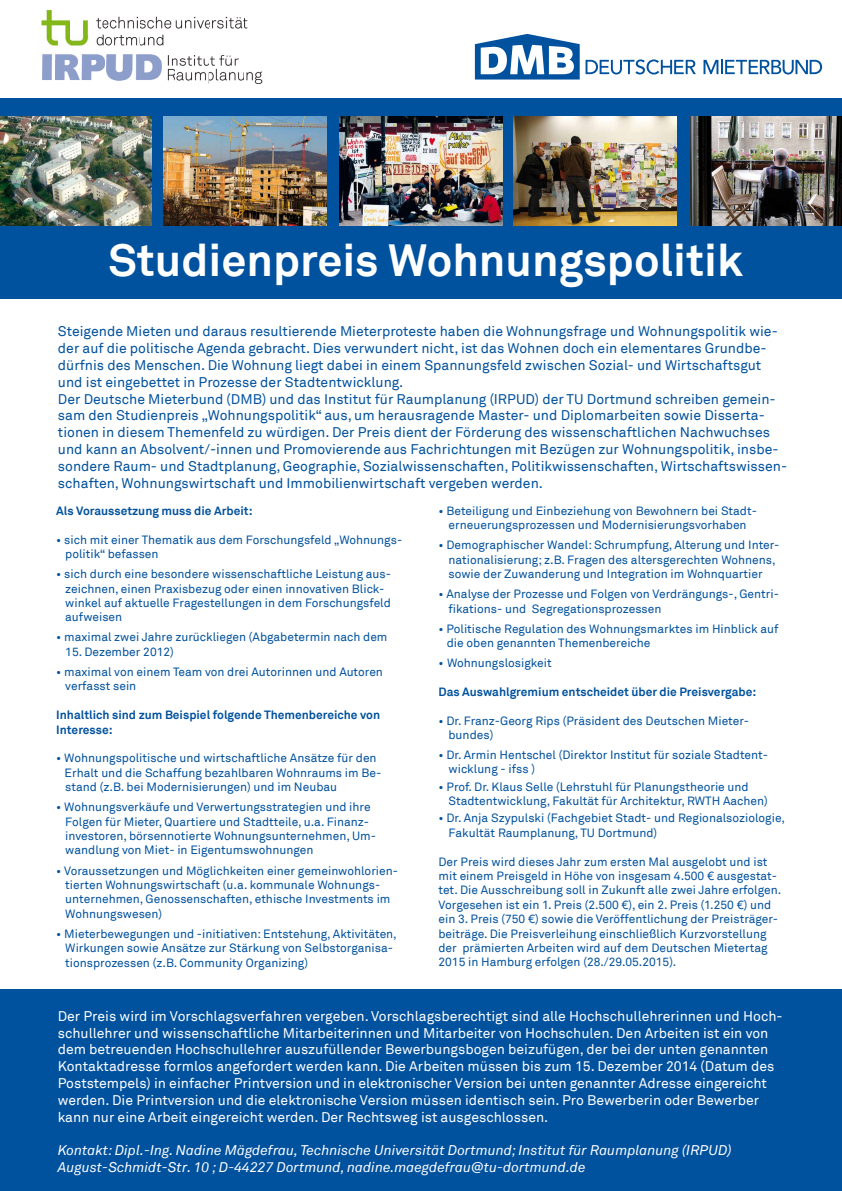
<style>
.page{position:relative;width:842px;height:1191px;background:#fff}
.page>*{position:absolute;margin:0;border:0;box-sizing:border-box;transform-origin:0 0}
.t1{font:700 45px "Akkurat";color:#fff}
.t2{font:14px/16.8px "Akkurat";color:#00519e}
.t3{font:14px/16.8px "Akkurat";color:#fff}
.t4{font:italic 14px/16.8px "Akkurat";color:#fff}
.t5{font:12px/14.4px "Akkurat";color:#00519e}
.t6{font:700 12px/14.4px "Akkurat";color:#00519e}
</style>
<div class="page">
<div style="left:0;top:98px;width:842px;height:201px;background:#00519e"></div>
<div style="left:0;top:989px;width:842px;height:202px;background:#00519e"></div>
<svg style="left:703px;top:60px;width:119px;height:14px"></svg>
<svg style="left:475px;top:34px;width:221px;height:46px"></svg>
<img style="left:41px;top:10px;width:222px;height:74px">
<img style="left:0;top:116px;width:151px;height:109px">
<img style="left:339px;top:116px;width:163px;height:109px">
<img style="left:164px;top:116px;width:163px;height:109px">
<img style="left:514px;top:116px;width:163px;height:109px">
<img style="left:690px;top:116px;width:152px;height:109px">
<h1 class="t1" style="left:108px;top:232px;width:636px">Studienpreis Wohnungspolitik</h1>
<p class="t2" style="left:58px;top:323px;width:731px">Steigende Mieten und daraus resultierende Mieterproteste haben die Wohnungsfrage und Wohnungspolitik wie&shy;der auf die politische Agenda gebracht. Dies verwundert nicht, ist das Wohnen doch ein elementares Grundbe&shy;dürfnis des Menschen. Die Wohnung liegt dabei in einem Spannungsfeld zwischen Sozial- und Wirtschaftsgut und ist eingebettet in Prozesse der Stadtentwicklung.<br>Der Deutsche Mieterbund (DMB) und das Institut für Raumplanung (IRPUD) der TU Dortmund schreiben gemein&shy;sam den Studienpreis „Wohnungspolitik“ aus, um herausragende Master- und Diplomarbeiten sowie Disserta&shy;tionen in diesem Themenfeld zu würdigen. Der Preis dient der Förderung des wissenschaftlichen Nachwuchses und kann an Absolvent/-innen und Promovierende aus Fachrichtungen mit Bezügen zur Wohnungspolitik, insbe&shy;sondere Raum- und Stadtplanung, Geographie, Sozialwissenschaften, Politikwissenschaften, Wirtschaftswissen&shy;schaften, Wohnungswirtschaft und Immobilienwirtschaft vergeben werden.</p>
<p class="t6" style="left:56px;top:503px;width:198px">Als Voraussetzung muss die Arbeit:</p>
<p class="t5" style="left:65px;top:532px;width:338px;text-indent:-9px">• sich mit einer Thematik aus dem Forschungsfeld „Wohnungs&shy;politik“ befassen</p>
<p class="t5" style="left:65px;top:567px;width:327px;text-indent:-9px">• sich durch eine besondere wissenschaftliche Leistung aus&shy;zeichnen, einen Praxisbezug oder einen innovativen Blick&shy;winkel auf aktuelle Fragestellungen in dem Forschungsfeld aufweisen</p>
<p class="t5" style="left:56px;top:630px;width:333px">• maximal zwei Jahre zurückliegen (Abgabetermin nach dem</p>
<p class="t5" style="left:65px;top:645px;width:110px">15. Dezember 2012)</p>
<p class="t5" style="left:65px;top:665px;width:319px;text-indent:-9px">• maximal von einem Team von drei Autorinnen und Autoren verfasst sein</p>
<p class="t6" style="left:56px;top:708px;width:325px">Inhaltlich sind zum Beispiel folgende Themenbereiche von<br>Interesse:</p>
<p class="t5" style="left:65px;top:751px;width:318px;text-indent:-8px">• Wohnungspolitische und wirtschaftliche Ansätze für den<br>Erhalt und die Schaffung bezahlbaren Wohnraums im Be&shy;stand (z.B. bei Modernisierungen) und im Neubau</p>
<p class="t5" style="left:65px;top:800px;width:312px;text-indent:-9px">• Wohnungsverkäufe und Verwertungsstrategien und ihre Folgen für Mieter, Quartiere und Stadtteile, u.a. Finanz&shy;investoren, börsennotierte Wohnungsunternehmen, Um&shy;wandlung von Miet- in Eigentumswohnungen</p>
<p class="t5" style="left:65px;top:863px;width:334px;text-indent:-9px">• Voraussetzungen und Möglichkeiten einer gemeinwohlorien&shy;tierten Wohnungswirtschaft (u.a. kommunale Wohnungs&shy;unternehmen, Genossenschaften, ethische Investments im Wohnungswesen)</p>
<p class="t5" style="left:65px;top:926px;width:333px;text-indent:-9px">• Mieterbewegungen und -initiativen: Entstehung, Aktivitäten,<br>Wirkungen sowie Ansätze zur Stärkung von Selbstorganisa&shy;tionsprozessen (z.B. Community Organizing)</p>
<p class="t5" style="left:438px;top:504px;width:320px;text-align:center">• Beteiligung und Einbeziehung von Bewohnern bei Stadt&shy;erneuerungsprozessen und Modernisierungsvorhaben</p>
<p class="t5" style="left:438px;top:538px;width:342px;text-align:center">• Demographischer Wandel: Schrumpfung, Alterung und Inter&shy;nationalisierung; z.B. Fragen des altersgerechten Wohnens, sowie der Zuwanderung und Integration im Wohnquartier</p>
<p class="t5" style="left:448px;top:587px;width:332px;text-indent:-10px">• Analyse der Prozesse und Folgen von Verdrängungs-, Gentri&shy;fikations- und Segregationsprozessen</p>
<p class="t5" style="left:447px;top:621px;width:333px;text-indent:-8px">• Politische Regulation des Wohnungsmarktes im Hinblick auf die oben genannten Themenbereiche</p>
<p class="t5" style="left:438px;top:656px;width:115px">• Wohnungslosigkeit</p>
<p class="t6" style="left:438px;top:684px;width:319px">Das Auswahlgremium entscheidet über die Preisvergabe:</p>
<p class="t5" style="left:448px;top:713px;width:302px;text-indent:-10px">• Dr. Franz-Georg Rips (Präsident des Deutschen Mieter&shy;bundes)</p>
<p class="t5" style="left:448px;top:748px;width:321px;text-indent:-10px">• Dr. Armin Hentschel (Direktor Institut für soziale Stadtent&shy;wicklung - ifss )</p>
<p class="t5" style="left:448px;top:779px;width:321px;text-indent:-10px">• Prof. Dr. Klaus Selle (Lehrstuhl für Planungstheorie und<br>Stadtentwicklung, Fakultät für Architektur, RWTH Aachen)</p>
<p class="t5" style="left:448px;top:811px;width:338px;text-indent:-10px">• Dr. Anja Szypulski (Fachgebiet Stadt- und Regionalsoziologie,<br>Fakultät Raumplanung, TU Dortmund)</p>
<p class="t5" style="left:438px;top:854px;width:344px">Der Preis wird dieses Jahr zum ersten Mal ausgelobt und ist mit einem Preisgeld in Höhe von insgesam 4.500 € ausgestat&shy;tet. Die Ausschreibung soll in Zukunft alle zwei Jahre erfolgen.<br>Vorgesehen ist ein 1. Preis (2.500 €), ein 2. Preis (1.250 €) und ein 3. Preis (750 €) sowie die Veröffentlichung der Preisträger&shy;beiträge. Die Preisverleihung einschließlich Kurzvorstellung der prämierten Arbeiten wird auf dem Deutschen Mietertag 2015 in Hamburg erfolgen (28./29.05.2015).</p>
<p class="t3" style="left:58px;top:1008px;width:726px">Der Preis wird im Vorschlagsverfahren vergeben. Vorschlagsberechtigt sind alle Hochschullehrerinnen und Hoch&shy;schullehrer und wissenschaftliche Mitarbeiterinnen und Mitarbeiter von Hochschulen. Den Arbeiten ist ein von dem betreuenden Hochschullehrer auszufüllender Bewerbungsbogen beizufügen, der bei der unten genannten Kontaktadresse formlos angefordert werden kann. Die Arbeiten müssen bis zum 15. Dezember 2014 (Datum des Poststempels) in einfacher Printversion und in elektronischer Version bei unten genannter Adresse eingereicht werden. Die Printversion und die elektronische Version müssen identisch sein. Pro Bewerberin oder Bewerber kann nur eine Arbeit eingereicht werden. Der Rechtsweg ist ausgeschlossen.</p>
<p class="t4" style="left:58px;top:1142px;width:675px">Kontakt: Dipl.-Ing. Nadine Mägdefrau, Technische Universität Dortmund; Institut für Raumplanung (IRPUD)<br>August-Schmidt-Str. 10 ; D-44227 Dortmund, nadine.maegdefrau@tu-dortmund.de</p>
</div>
